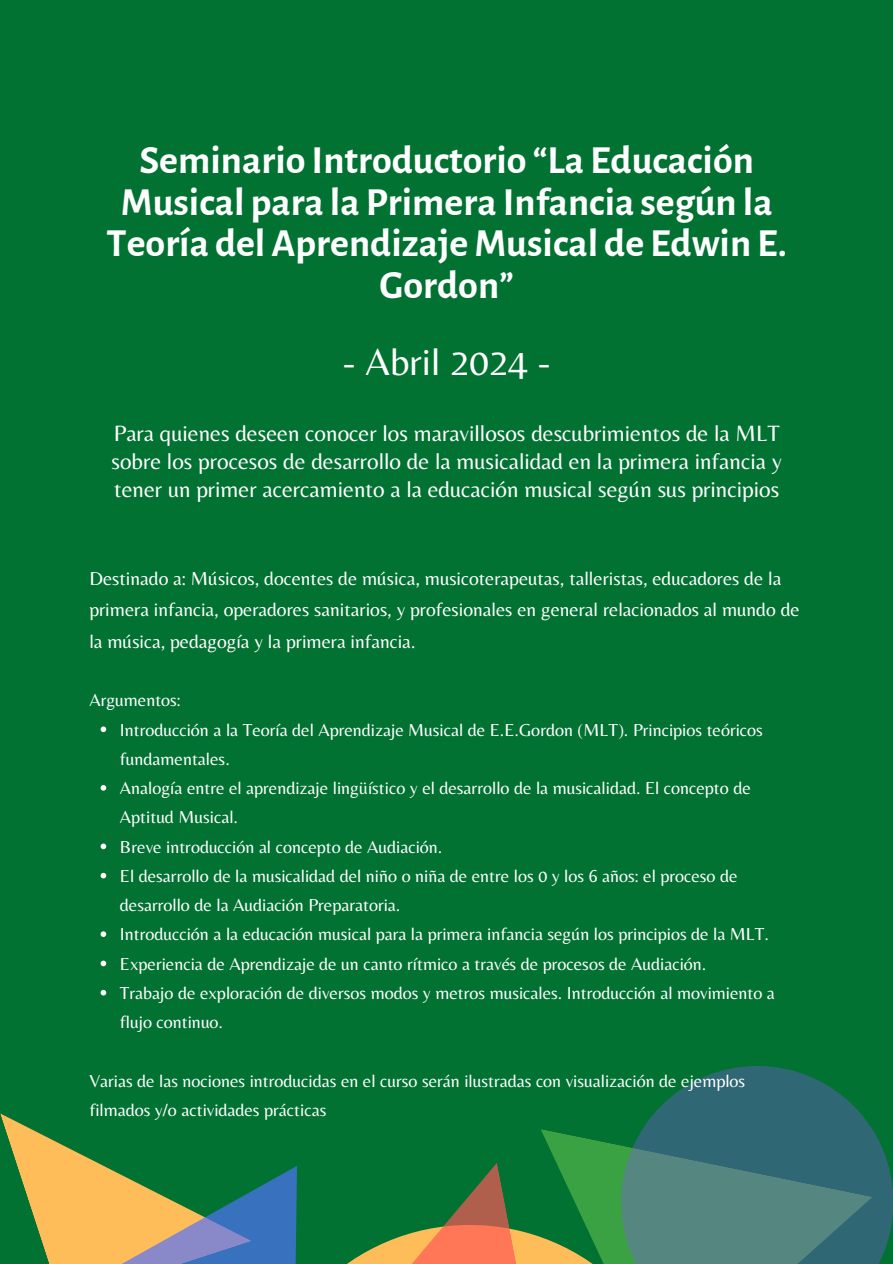
<style>
.page{position:relative;width:893px;height:1264px;background:#fff}
.page>*{position:absolute;margin:0;border:0;box-sizing:border-box;transform-origin:0 0}
.t1{font:700 40.05px/41.7px "Alegreya Sans";color:#fff;text-align:center}
.t2{font:39px "Belleza";color:#fff}
.t3{font:23.1px/28.2px "Belleza";color:#fff;text-align:justify}
.t4{font:19.5px/31.5px "Belleza";color:#fff}
.t5{font:18px/29.2px "Belleza";color:#fff}
</style>
<div class="page">
<div style="left:0;top:0;width:892px;height:1263px;background:#027232"></div>
<svg style="left:655px;top:1066px;width:237px;height:197px;fill:#2f6775"></svg>
<svg style="left:0;top:1113px;width:872px;height:150px"></svg>
<svg style="left:101px;top:726px;width:5px;height:6px"></svg>
<svg style="left:101px;top:785px;width:5px;height:5px"></svg>
<svg style="left:101px;top:843px;width:5px;height:6px"></svg>
<svg style="left:101px;top:872px;width:5px;height:6px"></svg>
<svg style="left:101px;top:931px;width:5px;height:6px"></svg>
<svg style="left:101px;top:960px;width:5px;height:6px"></svg>
<svg style="left:101px;top:989px;width:5px;height:6px"></svg>
<h1 class="t1" style="left:106px;top:140px;width:681px">Seminario Introductorio “La Educación Musical para la Primera Infancia según la Teoría del AprendizajeMusical de Edwin E.<br>Gordon”</h1>
<p class="t2" style="left:343px;top:339px;width:209px">- Abril 2024 -</p>
<p class="t3" style="left:111px;top:419px;width:672px">Para quienes deseen conocer los maravillosos descubrimientos de la MLT sobre los procesos de desarrollo de la musicalidad en la primera infancia y tener un primer acercamiento a la educación musical según sus principios</p>
<h3 class="t4" style="left:89px;top:562px;width:711px">Destinado a: Músicos, docentes de música, musicoterapeutas, talleristas, educadores de la primera infancia, operadores sanitarios, y profesionales en general relacionados al mundo de la música, pedagogía y la primera infancia.</h3>
<p class="t5" style="left:89px;top:685px;width:93px">Argumentos:</p>
<p class="t5" style="left:120px;top:714px;width:644px">Introducción a la Teoría del Aprendizaje Musical de E.E.Gordon (MLT). Principios teóricos fundamentales.</p>
<p class="t5" style="left:120px;top:773px;width:632px">Analogía entre el aprendizaje lingüístico y el desarrollo de la musicalidad. El concepto de<br>Aptitud Musical.</p>
<p class="t5" style="left:120px;top:831px;width:324px">Breve introducción al concepto de Audiación.</p>
<p class="t5" style="left:120px;top:860px;width:619px">El desarrollo de la musicalidad del niño o niña de entre los 0 y los 6 años: el proceso de desarrollo de la Audiación Preparatoria.</p>
<p class="t5" style="left:120px;top:919px;width:650px">Introducción a la educación musical para la primera infancia según los principios de la MLT.</p>
<p class="t5" style="left:120px;top:948px;width:588px">Experiencia de Aprendizaje de un canto rítmico a través de procesos de Audiación.</p>
<p class="t5" style="left:120px;top:977px;width:656px">Trabajo de exploración de diversos modos y metros musicales. Introducción al movimiento a flujo continuo.</p>
<p class="t5" style="left:89px;top:1065px;width:657px">Varias de las nociones introducidas en el curso serán ilustradas con visualización de ejemplos filmados y/o actividades prácticas</p>
</div>
